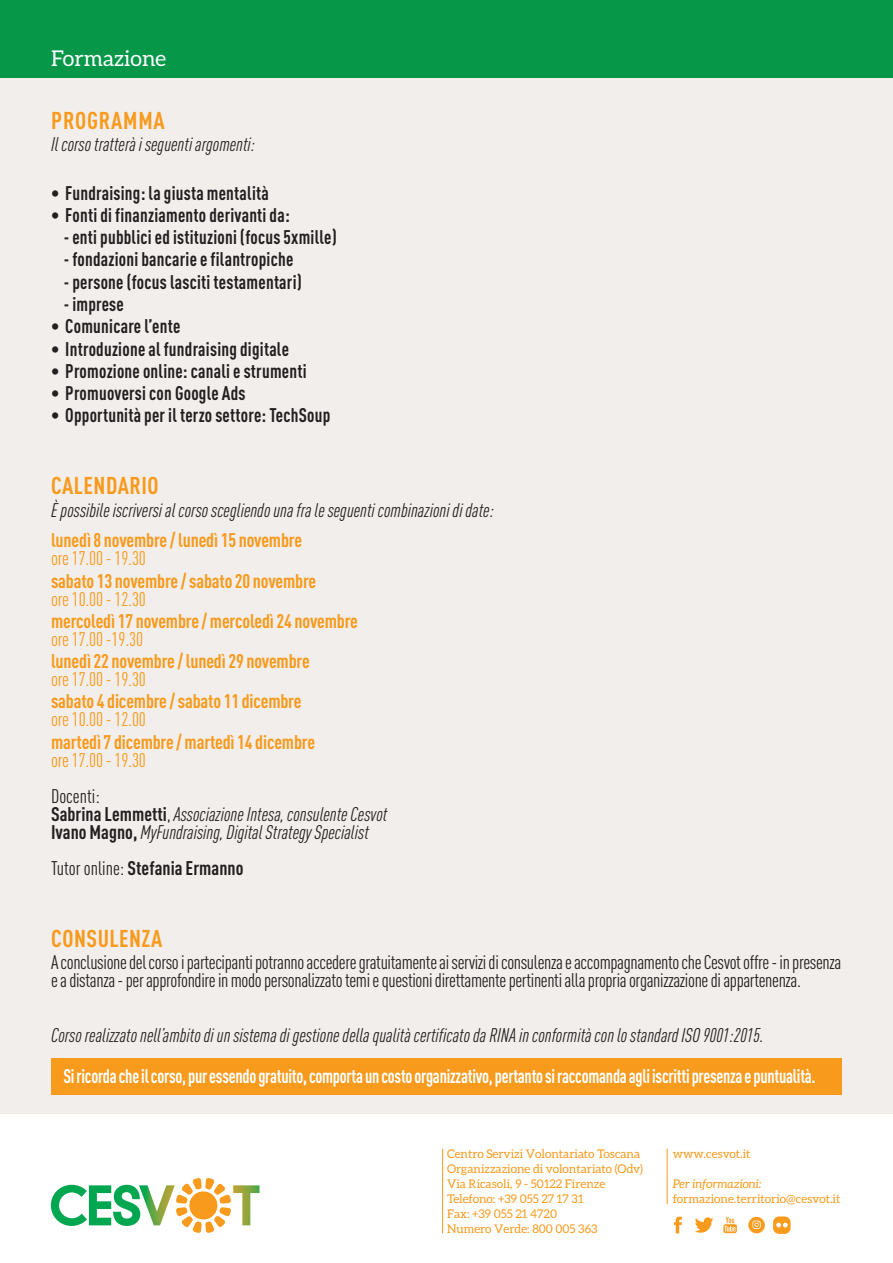
<style>
.page{position:relative;width:893px;height:1263px;background:#fff}
.page>*{position:absolute;margin:0;border:0;box-sizing:border-box;transform-origin:0 0}
.t1{font:700 condensed 24px "DIN Pro";letter-spacing:.02em;color:#f89a1c}
.t2{font:21.75px "Aleo";color:#fff}
.t3{font:italic condensed 19.5px/18px "DIN Pro";letter-spacing:.005em;color:#231f20}
.t4{font:700 condensed 19.5px "DIN Pro";letter-spacing:.015em;color:#231f20;scale:.95 1}
.t5{font:condensed 19.5px/18px "DIN Pro";letter-spacing:-.02em;color:#231f20}
.t6{font:700 condensed 19.5px "DIN Pro";letter-spacing:-.005em;color:#f89a1c}
.t7{font:700 condensed 19.5px "DIN Pro";letter-spacing:-.015em;color:#fff;scale:.9 1}
.t8{font:condensed 19.5px "DIN Pro";letter-spacing:-.01em;color:#f89a1c}
.t9{font:700 condensed 19.5px "DIN Pro";letter-spacing:.015em;color:#231f20}
.t10{font:12px/15px "Aleo";color:#f89a1c}
.t11{font:italic 12px "Aleo";color:#f89a1c}
.s1{font-style:normal}
.s2{font-weight:700;font-style:normal}
.s3{font-weight:400}
</style>
<div class="page">
<div style="left:0;top:60px;width:892px;height:1053px;background:#f1eeeb"></div>
<div style="left:0;top:0;width:893px;height:77px;background:#069748"></div>
<svg style="left:51px;top:1178px;width:208px;height:55px"></svg>
<hr style="left:667px;top:1149px;width:1px;height:55px;background:#f89a1c">
<hr style="left:442px;top:1149px;width:1px;height:84px;background:#f89a1c">
<svg style="left:674px;top:1217px;width:8px;height:16px"></svg>
<svg style="left:695px;top:1217px;width:18px;height:16px"></svg>
<svg style="left:723px;top:1217px;width:14px;height:16px"></svg>
<svg style="left:748px;top:1217px;width:17px;height:16px"></svg>
<div style="left:774px;top:1217px;width:16px;height:16px;background:#f89a1c;border-radius:5px"></div>
<div style="left:774px;top:1217px;width:16px;height:16px;border:1px solid #f89a1c;border-radius:5px"></div>
<svg style="left:776px;top:1223px;width:12px;height:4px"></svg>
<div style="left:51px;top:1059px;width:791px;height:36px;background:#f89a1c"></div>
<p class="t2" style="left:51px;top:46px;width:117px">Formazione</p>
<p class="t1" style="left:51px;top:102px;width:115px">PROGRAMMA</p>
<p class="t3" style="left:51px;top:134px;width:205px">Il corso tratterà i seguenti argomenti:</p>
<p class="t4" style="left:51px;top:178px;width:231px">• Fundraising: la giusta mentalità</p>
<p class="t4" style="left:51px;top:200px;width:253px">• Fonti di finanziamento derivanti da:</p>
<p class="t4" style="left:64px;top:223px;width:289px">- enti pubblici ed istituzioni (focus 5xmille)</p>
<p class="t4" style="left:64px;top:245px;width:243px">- fondazioni bancarie e filantropiche</p>
<p class="t4" style="left:64px;top:267px;width:252px">- persone (focus lasciti testamentari)</p>
<p class="t4" style="left:64px;top:289px;width:65px">- imprese</p>
<p class="t4" style="left:51px;top:312px;width:138px">• Comunicare l’ente</p>
<p class="t4" style="left:51px;top:334px;width:252px">• Introduzione al fundraising digitale</p>
<p class="t4" style="left:51px;top:356px;width:271px">• Promozione online: canali e strumenti</p>
<p class="t4" style="left:51px;top:378px;width:206px">• Promuoversi con Google Ads</p>
<p class="t4" style="left:51px;top:401px;width:295px">• Opportunità per il terzo settore: TechSoup</p>
<p class="t1" style="left:51px;top:468px;width:109px">CALENDARIO</p>
<p class="t3" style="left:51px;top:499px;width:444px">È possibile iscriversi al corso scegliendo una fra le seguenti combinazioni di date:</p>
<p class="t6" style="left:51px;top:526px;width:253px">lunedì 8 novembre / lunedì 15 novembre</p>
<p class="t8" style="left:51px;top:544px;width:96px">ore 17.00 - 19.30</p>
<p class="t6" style="left:51px;top:566px;width:267px">sabato 13 novembre / sabato 20 novembre</p>
<p class="t8" style="left:51px;top:585px;width:96px">ore 10.00 - 12.30</p>
<p class="t6" style="left:51px;top:606px;width:308px">mercoledì 17 novembre / mercoledì 24 novembre</p>
<p class="t8" style="left:51px;top:625px;width:94px">ore 17.00 -19.30</p>
<p class="t6" style="left:51px;top:646px;width:260px">lunedì 22 novembre / lunedì 29 novembre</p>
<p class="t8" style="left:51px;top:665px;width:96px">ore 17.00 - 19.30</p>
<p class="t6" style="left:51px;top:687px;width:252px">sabato 4 dicembre / sabato 11 dicembre</p>
<p class="t8" style="left:51px;top:705px;width:96px">ore 10.00 - 12.00</p>
<p class="t6" style="left:51px;top:727px;width:266px">martedì 7 dicembre / martedì 14 dicembre</p>
<p class="t8" style="left:51px;top:746px;width:96px">ore 17.00 - 19.30</p>
<p class="t3" style="left:51px;top:785px;width:338px"><span class="s1">Docenti:<br></span><span class="s2">Sabrina Lemmetti</span><span class="s1">,</span> Associazione Intesa, consulente Cesvot<br><span class="s2">Ivano Magno,</span> MyFundraising, Digital Strategy Specialist</p>
<p class="t9" style="left:51px;top:853px;width:194px"><span class="s3">Tutor online:</span> Stefania Ermanno</p>
<p class="t1" style="left:51px;top:920px;width:112px">CONSULENZA</p>
<p class="t5" style="left:51px;top:951px;width:792px">A conclusione del corso i partecipanti potranno accedere gratuitamente ai servizi di consulenza e accompagnamento che Cesvot offre - in presenza e a distanza - per approfondire in modo personalizzato temi e questioni direttamente pertinenti alla propria organizzazione di appartenenza.</p>
<p class="t3" style="left:51px;top:1024px;width:714px">Corso realizzato nell’ambito di un sistema di gestione della qualità certificato da RINA in conformità con lo standard ISO 9001:2015.</p>
<p class="t7" style="left:63px;top:1062px;width:837px">Si ricorda che il corso, pur essendo gratuito, comporta un costo organizzativo, pertanto si raccomanda agli iscritti presenza e puntualità.</p>
<p class="t10" style="left:447px;top:1146px;width:197px">Centro Servizi Volontariato Toscana<br>Organizzazione di volontariato (Odv)<br>Via Ricasoli, 9 - 50122 Firenze<br>Telefono: +39 055 27 17 31<br>Fax: +39 055 21 4720<br>Numero Verde: 800 005 363</p>
<p class="t10" style="left:673px;top:1146px;width:79px">www.cesvot.it</p>
<p class="t11" style="left:673px;top:1177px;width:91px">Per informazioni:</p>
<p class="t10" style="left:673px;top:1191px;width:169px">formazione.territorio@cesvot.it</p>
</div>
